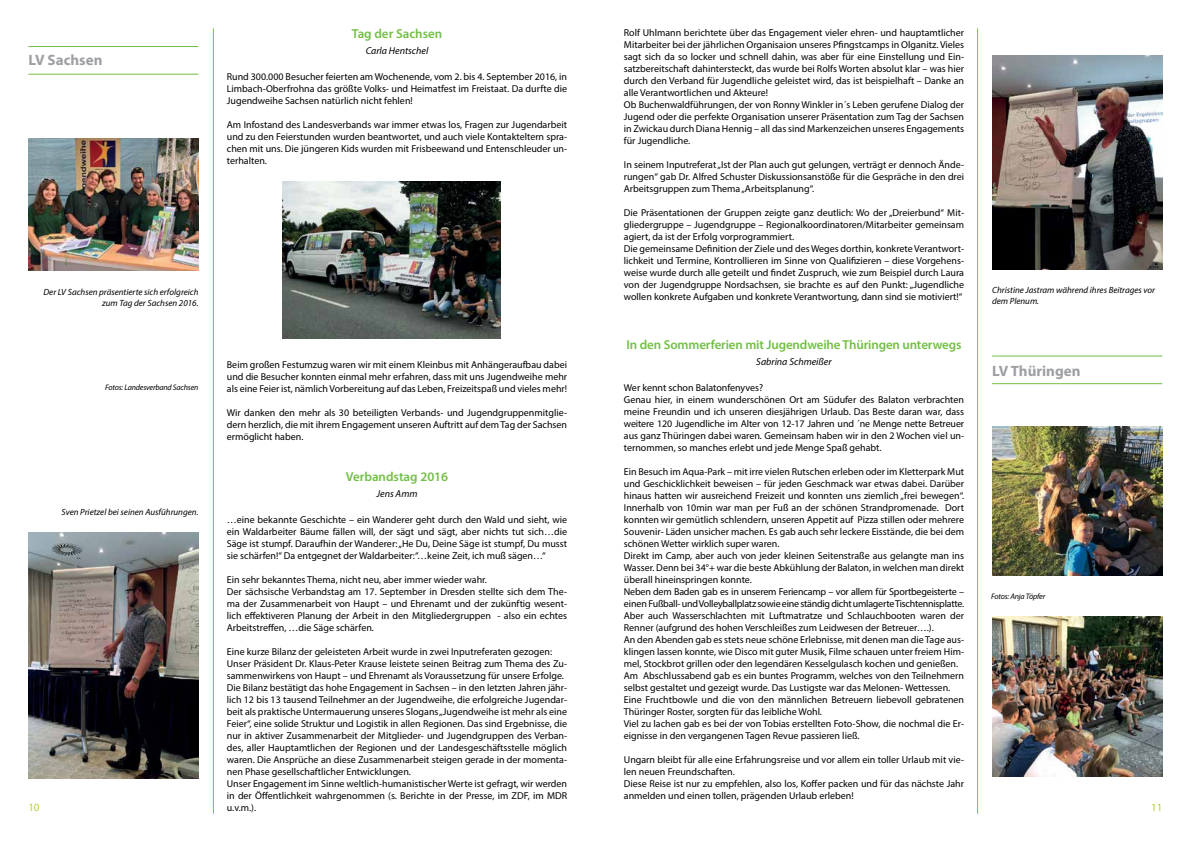
<style>
.page{position:relative;width:1191px;height:842px;background:#fff}
.page>*{position:absolute;margin:0;border:0;box-sizing:border-box;transform-origin:0 0}
.t1{font:700 15px "Myriad Pro";color:#9d9fa2}
.t2{font:600 13px "Myriad Pro";letter-spacing:-.01em;color:#72bf44}
.t3{font:11px "Myriad Pro";color:#b3d235}
.t4{font:10px/12px "Myriad Pro";color:#000}
.t5{font:italic 10px "Myriad Pro";color:#000}
.t6{font:italic 9px/10.8px "Myriad Pro";color:#000;text-align:right}
.t7{font:italic 8px "Myriad Pro";letter-spacing:-.02em;color:#000}
</style>
<div class="page">
<hr style="left:977px;top:28px;width:1px;height:786px;background:#72bf44">
<hr style="left:213px;top:28px;width:1px;height:786px;background:#72bf44">
<hr style="left:28px;top:46px;width:170px;height:1px;background:#72bf44">
<hr style="left:28px;top:74px;width:170px;height:1px;background:#72bf44">
<img style="left:28px;top:533px;width:171px;height:245px">
<img style="left:992px;top:56px;width:170px;height:213px">
<img style="left:28px;top:139px;width:171px;height:131px">
<img style="left:992px;top:427px;width:170px;height:149px">
<img style="left:992px;top:617px;width:170px;height:160px">
<hr style="left:992px;top:356px;width:170px;height:1px;background:#72bf44">
<hr style="left:992px;top:383px;width:170px;height:1px;background:#72bf44">
<img style="left:282px;top:181px;width:218px;height:158px">
<p class="t4" style="left:624px;top:26px;width:342px">Rolf Uhlmann berichtete über das Engagement vieler ehren- und hauptamtlicher Mitarbeiter bei der jährlichen Organisaion unseres Pfingstcamps in Olganitz. Vieles sagt sich da so locker und schnell dahin, was aber für eine Einstellung und Ein&shy;satzbereitschaft dahintersteckt, das wurde bei Rolfs Worten absolut klar – was hier durch den Verband für Jugendliche geleistet wird, das ist beispielhaft – Danke an alle Verantwortlichen und Akteure!<br>Ob Buchenwaldführungen, der von Ronny Winkler in´s Leben gerufene Dialog der Jugend oder die perfekte Organisation unserer Präsentation zum Tag der Sachsen in Zwickau durch Diana Hennig – all das sind Markenzeichen unseres Engagements für Jugendliche.</p>
<p class="t4" style="left:624px;top:158px;width:342px;text-align:justify">In seinem Inputreferat „Ist der Plan auch gut gelungen, verträgt er dennoch Ände&shy;rungen“ gab Dr. Alfred Schuster Diskussionsanstöße für die Gespräche in den drei Arbeitsgruppen zum Thema „Arbeitsplanung“.</p>
<p class="t4" style="left:624px;top:206px;width:342px">Die Präsentationen der Gruppen zeigte ganz deutlich: Wo der „Dreierbund“ Mit&shy;gliedergruppe – Jugendgruppe – Regionalkoordinatoren/Mitarbeiter gemeinsam agiert, da ist der Erfolg vorprogrammiert.<br>Die gemeinsame Definition der Ziele und des Weges dorthin, konkrete Verantwort&shy;lichkeit und Termine, Kontrollieren im Sinne von Qualifizieren – diese Vorgehens&shy;weise wurde durch alle geteilt und findet Zuspruch, wie zum Beispiel durch Laura von der Jugendgruppe Nordsachsen, sie brachte es auf den Punkt: „Jugendliche wollen konkrete Aufgaben und konkrete Verantwortung, dann sind sie motiviert!“</p>
<h2 class="t2" style="left:626px;top:337px;width:336px">In den Sommerferien mit Jugendweihe Thüringen unterwegs</h2>
<p class="t5" style="left:756px;top:356px;width:77px">Sabrina Schmeißer</p>
<p class="t4" style="left:624px;top:382px;width:342px">Wer kennt schon Balatonfenyves?<br>Genau hier, in einem wunderschönen Ort am Südufer des Balaton verbrachten meine Freundin und ich unseren diesjährigen Urlaub. Das Beste daran war, dass weitere 120 Jugendliche im Alter von 12-17 Jahren und ´ne Menge nette Betreuer aus ganz Thüringen dabei waren. Gemeinsam haben wir in den 2 Wochen viel un&shy;ternommen, so manches erlebt und jede Menge Spaß gehabt.</p>
<p class="t4" style="left:624px;top:466px;width:342px">Ein Besuch im Aqua-Park – mit irre vielen Rutschen erleben oder im Kletterpark Mut und Geschicklichkeit beweisen – für jeden Geschmack war etwas dabei. Darüber hinaus hatten wir ausreichend Freizeit und konnten uns ziemlich „frei bewegen“.<br>Innerhalb von 10min war man per Fuß an der schönen Strandpromenade. Dort konnten wir gemütlich schlendern, unseren Appetit auf Pizza stillen oder mehrere Souvenir- Läden unsicher machen. Es gab auch sehr leckere Eisstände, die bei dem schönen Wetter wirklich super waren.<br>Direkt im Camp, aber auch von jeder kleinen Seitenstraße aus gelangte man ins Wasser. Denn bei 34°+ war die beste Abkühlung der Balaton, in welchen man direkt überall hineinspringen konnte.<br>Neben dem Baden gab es in unserem Feriencamp – vor allem für Sportbegeisterte – einen Fußball- und Volleyballplatz sowie eine ständig dicht umlagerte Tischtennisplatte.<br>Aber auch Wasserschlachten mit Luftmatratze und Schlauchbooten waren der Renner (aufgrund des hohen Verschleißes zum Leidwesen der Betreuer….).<br>An den Abenden gab es stets neue schöne Erlebnisse, mit denen man die Tage aus&shy;klingen lassen konnte, wie Disco mit guter Musik, Filme schauen unter freiem Him&shy;mel, Stockbrot grillen oder den legendären Kesselgulasch kochen und genießen.<br>Am Abschlussabend gab es ein buntes Programm, welches von den Teilnehmern selbst gestaltet und gezeigt wurde. Das Lustigste war das Melonen- Wettessen.<br>Eine Fruchtbowle und die von den männlichen Betreuern liebevoll gebratenen Thüringer Roster, sorgten für das leibliche Wohl.<br>Viel zu lachen gab es bei der von Tobias erstellten Foto-Show, die nochmal die Er&shy;eignisse in den vergangenen Tagen Revue passieren ließ.</p>
<p class="t4" style="left:624px;top:754px;width:342px">Ungarn bleibt für alle eine Erfahrungsreise und vor allem ein toller Urlaub mit vie&shy;len neuen Freundschaften.<br>Diese Reise ist nur zu empfehlen, also los, Koffer packen und für das nächste Jahr anmelden und einen tollen, prägenden Urlaub erleben!</p>
<h2 class="t2" style="left:352px;top:25px;width:92px">Tag der Sachsen</h2>
<p class="t5" style="left:366px;top:44px;width:64px">Carla Hentschel</p>
<p class="t4" style="left:227px;top:70px;width:342px;text-align:justify">Rund 300.000 Besucher feierten am Wochenende, vom 2. bis 4. September 2016, in Limbach-Oberfrohna das größte Volks- und Heimatfest im Freistaat. Da durfte die Jugendweihe Sachsen natürlich nicht fehlen!</p>
<p class="t4" style="left:227px;top:118px;width:342px;text-align:justify">Am Infostand des Landesverbands war immer etwas los, Fragen zur Jugendarbeit und zu den Feierstunden wurden beantwortet, und auch viele Kontakteltern spra&shy;chen mit uns. Die jüngeren Kids wurden mit Frisbeewand und Entenschleuder un&shy;terhalten.</p>
<h1 class="t1" style="left:28px;top:50px;width:76px">LV Sachsen</h1>
<p class="t6" style="left:992px;top:285px;width:164px;text-align:left">Christine Jastram während ihres Beitrages vor dem Plenum.</p>
<p class="t6" style="left:43px;top:286px;width:157px">Der LV Sachsen präsentierte sich erfolgreich zum Tag der Sachsen 2016.</p>
<p class="t4" style="left:227px;top:358px;width:342px;text-align:justify">Beim großen Festumzug waren wir mit einem Kleinbus mit Anhängeraufbau dabei und die Besucher konnten einmal mehr erfahren, dass mit uns Jugendweihe mehr als eine Feier ist, nämlich Vorbereitung auf das Leben, Freizeitspaß und vieles mehr!</p>
<p class="t4" style="left:227px;top:406px;width:342px;text-align:justify">Wir danken den mehr als 30 beteiligten Verbands- und Jugendgruppenmitglie&shy;dern herzlich, die mit ihrem Engagement unseren Auftritt auf dem Tag der Sachsen ermöglicht haben.</p>
<h2 class="t2" style="left:346px;top:469px;width:104px">Verbandstag 2016</h2>
<p class="t5" style="left:376px;top:487px;width:42px">Jens Amm</p>
<p class="t4" style="left:227px;top:513px;width:342px;text-align:justify">…eine bekannte Geschichte – ein Wanderer geht durch den Wald und sieht, wie ein Waldarbeiter Bäume fällen will, der sägt und sägt, aber nichts tut sich…die Säge ist stumpf. Daraufhin der Wanderer: „He Du, Deine Säge ist stumpf, Du musst sie schärfen!“ Da entgegnet der Waldarbeiter:“…keine Zeit, ich muß sägen…“</p>
<p class="t4" style="left:227px;top:573px;width:342px">Ein sehr bekanntes Thema, nicht neu, aber immer wieder wahr.<br>Der sächsische Verbandstag am 17. September in Dresden stellte sich dem The&shy;ma der Zusammenarbeit von Haupt – und Ehrenamt und der zukünftig wesent&shy;lich effektiveren Planung der Arbeit in den Mitgliedergruppen - also ein echtes Arbeitstreffen, …die Säge schärfen.</p>
<p class="t4" style="left:227px;top:645px;width:342px">Eine kurze Bilanz der geleisteten Arbeit wurde in zwei Inputreferaten gezogen:<br>Unser Präsident Dr. Klaus-Peter Krause leistete seinen Beitrag zum Thema des Zu&shy;sammenwirkens von Haupt – und Ehrenamt als Voraussetzung für unsere Erfolge.<br>Die Bilanz bestätigt das hohe Engagement in Sachsen – in den letzten Jahren jähr&shy;lich 12 bis 13 tausend Teilnehmer an der Jugendweihe, die erfolgreiche Jugendar&shy;beit als praktische Untermauerung unseres Slogans „Jugendweihe ist mehr als eine Feier“, eine solide Struktur und Logistik in allen Regionen. Das sind Ergebnisse, die nur in aktiver Zusammenarbeit der Mitglieder- und Jugendgruppen des Verban&shy;des, aller Hauptamtlichen der Regionen und der Landesgeschäftsstelle möglich waren. Die Ansprüche an diese Zusammenarbeit steigen gerade in der momenta&shy;nen Phase gesellschaftlicher Entwicklungen.<br>Unser Engagement im Sinne weltlich-humanistischer Werte ist gefragt, wir werden in der Öffentlichkeit wahrgenommen (s. Berichte in der Presse, im ZDF, im MDR u.v.m.).</p>
<h1 class="t1" style="left:992px;top:361px;width:90px">LV Thüringen</h1>
<p class="t7" style="left:105px;top:383px;width:95px">Fotos: Landesverband Sachsen</p>
<p class="t6" style="left:62px;top:507px;width:138px">Sven Prietzel bei seinen Ausführungen.</p>
<p class="t7" style="left:991px;top:591px;width:56px">Fotos: Anja Töpfer</p>
<p class="t3" style="left:28px;top:800px;width:13px">10</p>
<p class="t3" style="left:1151px;top:800px;width:13px">11</p>
</div>
